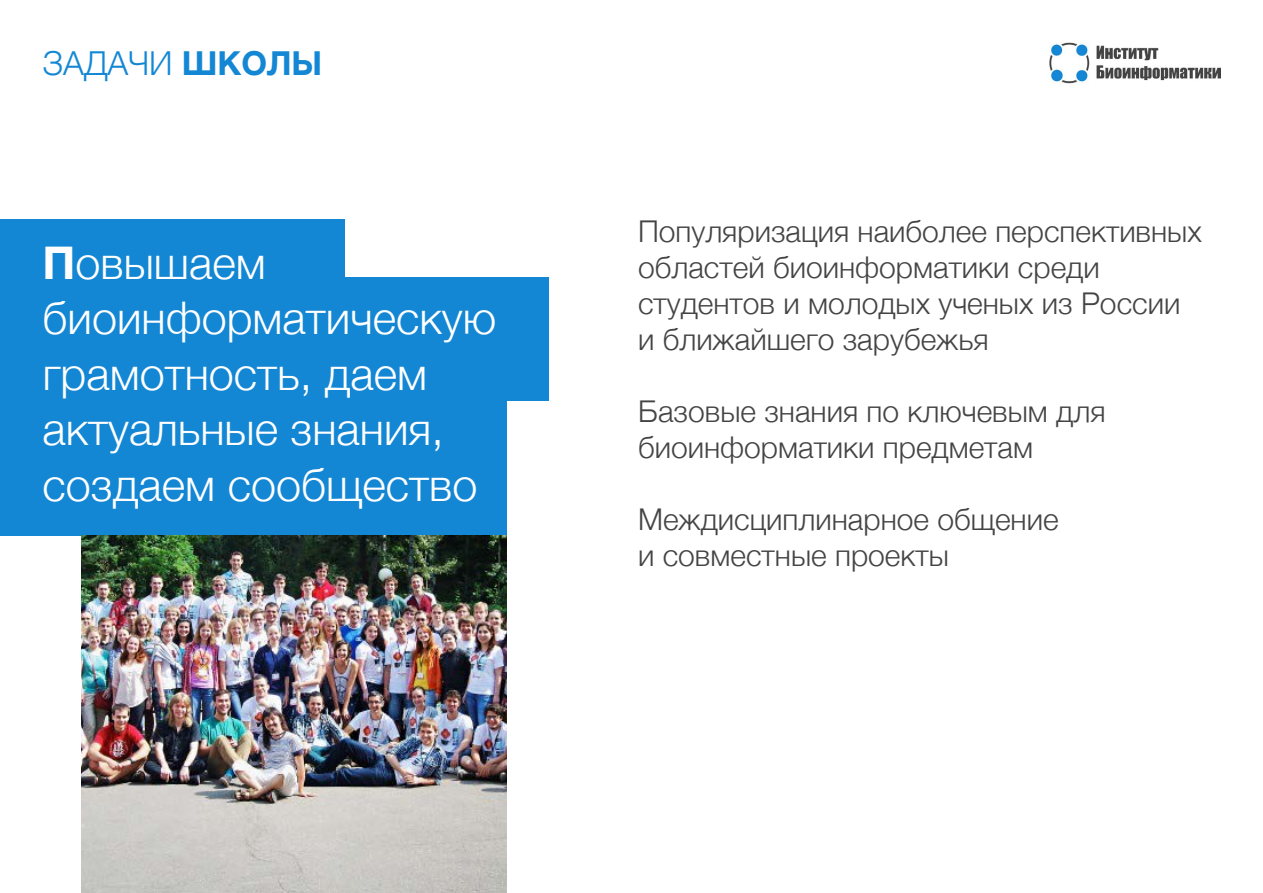
<style>
.page{position:relative;width:1263px;height:893px;background:#fff}
.page>*{position:absolute;margin:0;border:0;box-sizing:border-box;transform-origin:0 0}
.t1{font:300 45px/55.5px "Helvetica Neue";color:#fff}
.t2{font:300 33px "Helvetica Neue";color:#1487d4}
.t3{font:300 30px/36px "Helvetica Neue";color:#444}
.s1{font-weight:700}
</style>
<div class="page">
<img style="left:1049px;top:43px;width:171px;height:40px">
<div style="left:0;top:219px;width:344px;height:60px;background:#1487d4"></div>
<div style="left:0;top:278px;width:549px;height:123px;background:#1487d4"></div>
<div style="left:0;top:401px;width:506px;height:135px;background:#1487d4"></div>
<img style="left:82px;top:536px;width:424px;height:357px">
<p class="t2" style="left:43px;top:43px;width:281px">ЗАДАЧИ <span class="s1">ШКОЛЫ</span></p>
<h1 class="t1" style="left:43px;top:234px;width:455px"><span class="s1">П</span>овышаем биоинформатическую грамотность, даем актуальные знания, создаем сообщество</h1>
<p class="t3" style="left:638px;top:212px;width:565px">Популяризация наиболее перспективных областей биоинформатики среди студентов и молодых ученых из России и ближайшего зарубежья</p>
<p class="t3" style="left:638px;top:392px;width:469px">Базовые знания по ключевым для биоинформатики предметам</p>
<p class="t3" style="left:638px;top:500px;width:422px">Междисциплинарное общение и совместные проекты</p>
</div>
